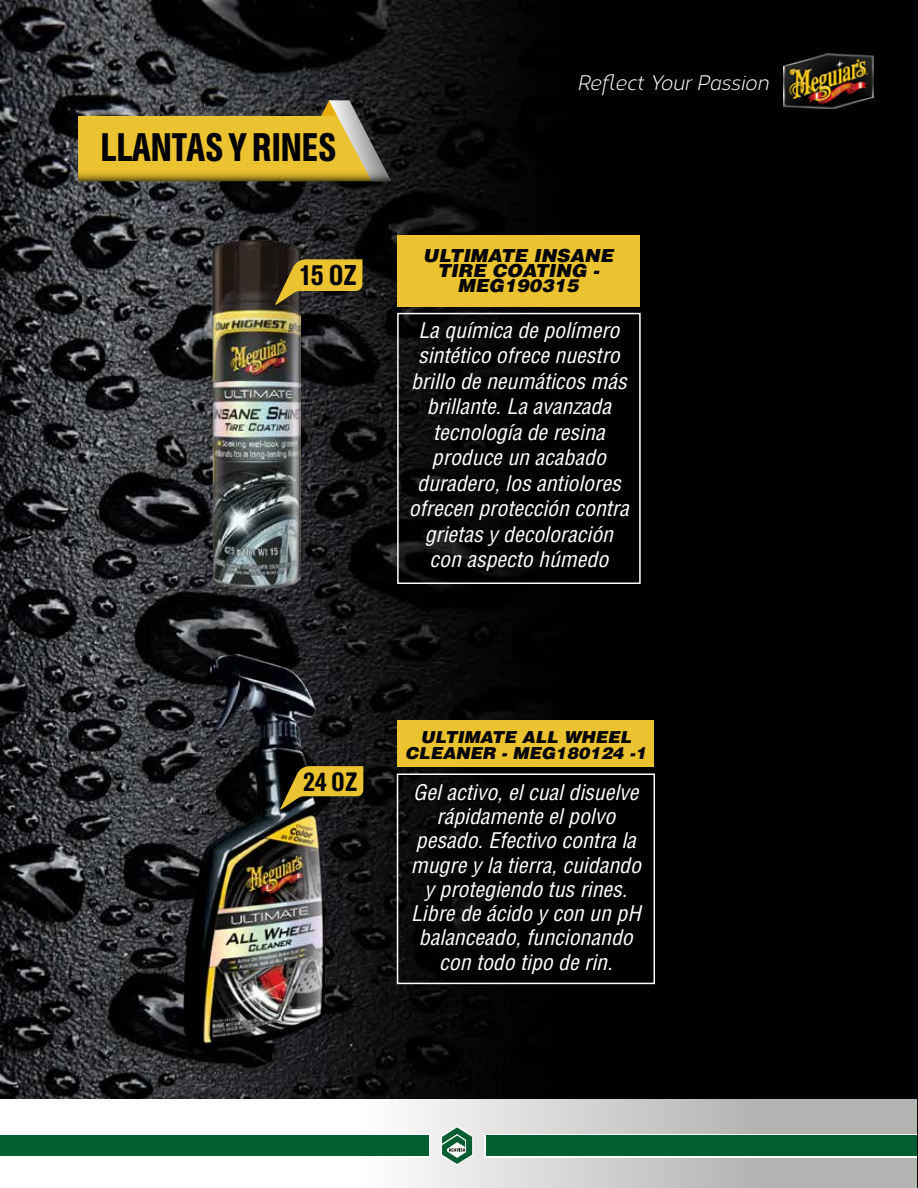
<style>
.page{position:relative;width:918px;height:1188px;background:#fff}
.page>*{position:absolute;margin:0;border:0;box-sizing:border-box;transform-origin:0 0}
.t1{font:500 condensed 36px "Castrol Sans";letter-spacing:-.02em;color:#000}
.t2{font:500 condensed 25.95px "Castrol Sans";color:#000}
.t3{font:500 condensed 24px "Castrol Sans";color:#000}
.t4{font:italic condensed 21px/25.5px "Helvetica LT Std";color:#fff;text-align:center;scale:1.04 1}
.t5{font:italic 21px "Corbert";color:#fff;scale:.91 1}
.t6{font:italic 900 18px/15px "Helvetica LT Std";color:#000;text-align:center;scale:1.04 1}
.t7{font:italic 900 16.5px/16.5px "Helvetica LT Std";color:#000;text-align:center;scale:1.04 1}
</style>
<div class="page">
<img style="left:0;top:0;width:918px;height:1188px">
<svg style="left:0;top:1099px;width:917px;height:89px"></svg>
<svg style="left:441px;top:1126px;width:32px;height:39px"></svg>
<div style="left:0;top:1134px;width:431px;height:23px;background:#055e30"></div>
<div style="left:484px;top:1134px;width:433px;height:23px;background:#055e30"></div>
<img style="left:784px;top:54px;width:89px;height:54px">
<div style="left:398px;top:236px;width:242px;height:71px;background:#ebc22f"></div>
<div style="left:397px;top:313px;width:244px;height:271px;border:2px solid #fff"></div>
<img style="left:212px;top:240px;width:89px;height:348px">
<svg style="left:275px;top:259px;width:87px;height:46px;background:#9a8029"></svg>
<svg style="left:78px;top:100px;width:313px;height:81px;background:#b89b37"></svg>
<div style="left:398px;top:720px;width:256px;height:47px;background:#ebc22f"></div>
<div style="left:397px;top:774px;width:258px;height:210px;border:2px solid #fff"></div>
<img style="left:183px;top:654px;width:142px;height:396px">
<svg style="left:280px;top:766px;width:83px;height:44px;background:#957d26"></svg>
<h1 class="t1" style="left:100px;top:125px;width:238px">LLANTAS Y RINES</h1>
<p class="t2" style="left:298px;top:259px;width:60px">15 OZ</p>
<p class="t5" style="left:577px;top:68px;width:212px">Reflect Your Passion</p>
<p class="t6" style="left:423px;top:248px;width:184px">ULTIMATE INSANE<br>TIRE COATING -</p>
<p class="t6" style="left:457px;top:278px;width:118px">MEG190315</p>
<p class="t4" style="left:409px;top:318px;width:213px">La química de polímero sintético ofrece nuestro brillo de neumáticos más brillante. La avanzada tecnología de resina produce un acabado duradero, los antiolores ofrecen protección contra grietas y decoloración con aspecto húmedo</p>
<p class="t3" style="left:303px;top:766px;width:56px">24 OZ</p>
<p class="t7" style="left:405px;top:728px;width:233px">ULTIMATE ALL WHEEL<br>CLEANER - MEG180124 -1</p>
<p class="t4" style="left:411px;top:780px;width:223px;line-height:24.3px">Gel activo, el cual disuelve rápidamente el polvo pesado. Efectivo contra la mugre y la tierra, cuidando y protegiendo tus rines.<br>Libre de ácido y con un pH balanceado, funcionando con todo tipo de rin.</p>
</div>
